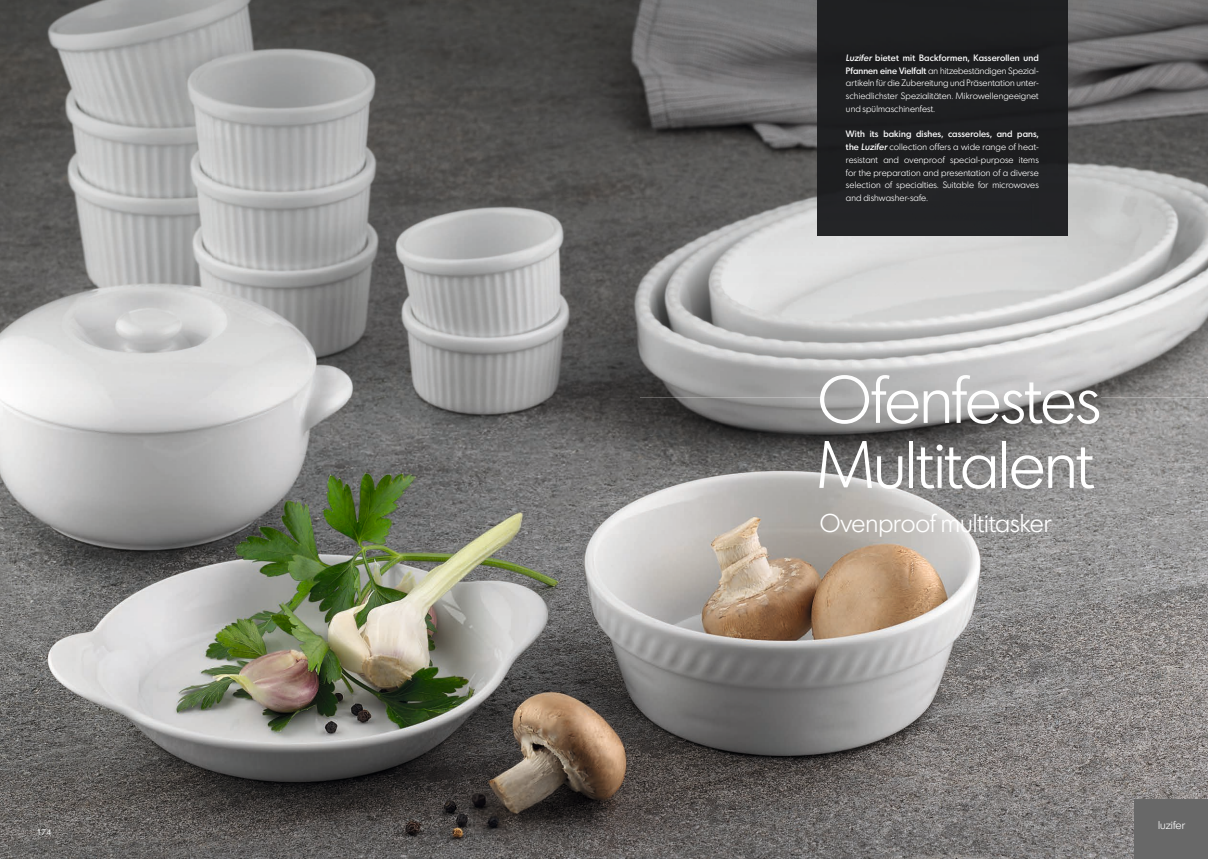
<style>
.page{position:relative;width:1208px;height:859px;background:#fff}
.page>*{position:absolute;margin:0;border:0;box-sizing:border-box;transform-origin:0 0}
.t1{font:300 65px/65px "Bauscher";letter-spacing:-.015em;color:#fff}
.t2{font:300 25px "Bauscher";letter-spacing:-.005em;color:#fff}
.t3{font:300 11px "Bauscher";letter-spacing:.005em;color:#fff}
.t4{font:300 9px/12.7px "Bauscher";letter-spacing:.01em;color:#fff;text-align:justify}
.t5{font:8px "Bauscher";color:#fff}
.s1{font-weight:500}
</style>
<div class="page">
<img style="left:0;top:397px;width:1208px;height:462px">
<img style="left:0;top:0;width:817px;height:198px">
<img style="left:1066px;top:0;width:142px;height:397px">
<img style="left:0;top:198px;width:852px;height:199px">
<img style="left:852px;top:235px;width:214px;height:140px">
<img style="left:820px;top:375px;width:280px;height:22px">
<div style="left:817px;top:0;width:250px;height:235px;background:#1f2022"></div>
<div style="left:1134px;top:799px;width:74px;height:60px;background:#686868"></div>
<p class="t5" style="left:37px;top:827px;width:16px">174</p>
<p class="t4" style="left:846px;top:51px;width:194px"><span class="s1">Luzifer bietet mit Backformen, Kasserollen und Pfannen eine Vielfalt</span> an hitzebeständigen Spezial&shy;artikeln für die Zubereitung und Präsentation unter&shy;schiedlichster Spezialitäten. Mikrowellengeeignet und spülmaschinenfest.</p>
<p class="t4" style="left:846px;top:128px;width:194px"><span class="s1">With its baking dishes, casseroles, and pans, the Luzifer</span> collection offers a wide range of heat&shy;resistant and ovenproof special-purpose items for the preparation and presentation of a diverse selection of specialties. Suitable for microwaves and dishwasher-safe.</p>
<h1 class="t1" style="left:817px;top:366px;width:284px">Ofenfestes<br>Multitalent</h1>
<h2 class="t2" style="left:819px;top:508px;width:233px">Ovenproof multitasker</h2>
<p class="t3" style="left:1158px;top:818px;width:29px">luzifer</p>
</div>
